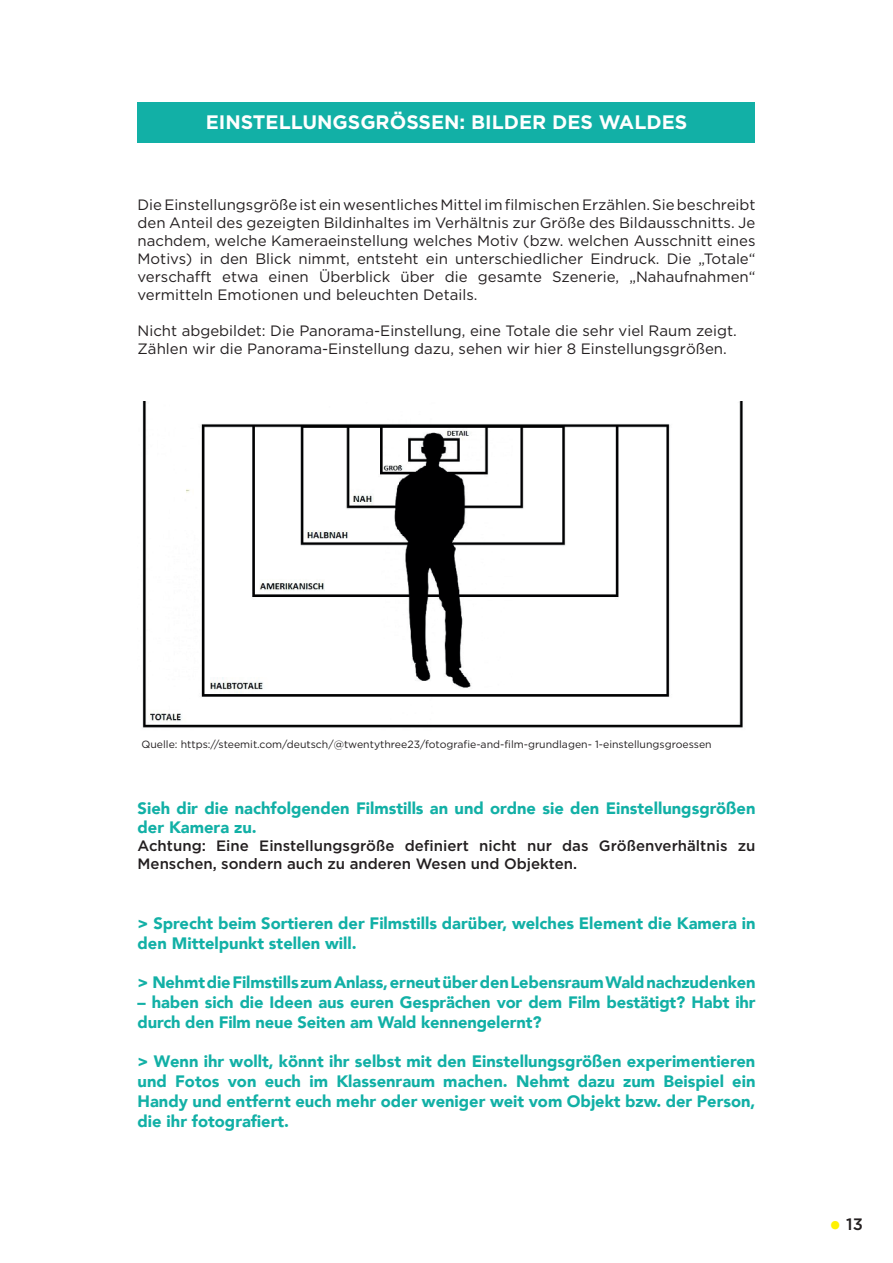
<style>
.page{position:relative;width:893px;height:1263px;background:#fff}
.page>*{position:absolute;margin:0;border:0;box-sizing:border-box;transform-origin:0 0}
.t1{font:700 19.5px "Gotham";color:#fff}
.t2{font:900 16.5px/19.8px "Avenir";color:#12b0a6}
.t3{font:500 16.5px "Gotham";color:#231f20}
.t4{font:15px/18px "Gotham";color:#231f20;text-align:justify}
.t5{font:500 15px/18px "Gotham";color:#231f20}
.t6{font:10.5px "Gotham";color:#231f20}
.s1{font-family:"Minion Pro";font-weight:400;font-size:31.5px;color:#fff101}
</style>
<div class="page">
<div style="left:137px;top:102px;width:618px;height:40px;background:#12b0a6"></div>
<img style="left:142px;top:401px;width:601px;height:327px">
<p class="t1" style="left:206px;top:111px;width:483px">EINSTELLUNGSGRÖSSEN: BILDER DES WALDES</p>
<p class="t4" style="left:138px;top:196px;width:619px">Die Einstellungsgröße ist ein wesentliches Mittel im filmischen Erzählen. Sie beschreibt den Anteil des gezeigten Bildinhaltes im Verhältnis zur Größe des Bildausschnitts. Je nachdem, welche Kameraeinstellung welches Motiv (bzw. welchen Ausschnitt eines Motivs) in den Blick nimmt, entsteht ein unterschiedlicher Eindruck. Die „Totale“ verschafft etwa einen Überblick über die gesamte Szenerie, „Nahaufnahmen“ vermitteln Emotionen und beleuchten Details.</p>
<p class="t4" style="left:138px;top:322px;width:601px">Nicht abgebildet: Die Panorama-Einstellung, eine Totale die sehr viel Raum zeigt.<br>Zählen wir die Panorama-Einstellung dazu, sehen wir hier 8 Einstellungsgrößen.</p>
<p class="t6" style="left:142px;top:739px;width:572px">Quelle: https://steemit.com/deutsch/@twentythree23/fotografie-and-film-grundlagen- 1-einstellungsgroessen</p>
<p class="t2" style="left:138px;top:797px;width:619px">Sieh dir die nachfolgenden Filmstills an und ordne sie den Einstellungsgrößen der Kamera zu.</p>
<p class="t5" style="left:138px;top:837px;width:619px">Achtung: Eine Einstellungsgröße definiert nicht nur das Größenverhältnis zu<br>Menschen, sondern auch zu anderen Wesen und Objekten.</p>
<p class="t2" style="left:138px;top:913px;width:619px">&gt; Sprecht beim Sortieren der Filmstills darüber, welches Element die Kamera in den Mittelpunkt stellen will.</p>
<p class="t2" style="left:138px;top:972px;width:619px">&gt; Nehmt die Filmstills zum Anlass, erneut über den Lebensraum Wald nachzudenken</p>
<p class="t2" style="left:138px;top:992px;width:619px">– haben sich die Ideen aus euren Gesprächen vor dem Film bestätigt? Habt ihr durch den Film neue Seiten am Wald kennengelernt?</p>
<p class="t2" style="left:138px;top:1051px;width:619px;text-align:justify">&gt; Wenn ihr wollt, könnt ihr selbst mit den Einstellungsgrößen experimentieren und Fotos von euch im Klassenraum machen. Nehmt dazu zum Beispiel ein Handy und entfernt euch mehr oder weniger weit vom Objekt bzw. der Person, die ihr fotografiert.</p>
<p class="t3" style="left:829px;top:1215px;width:35px"><span class="s1">•</span> 13</p>
</div>
